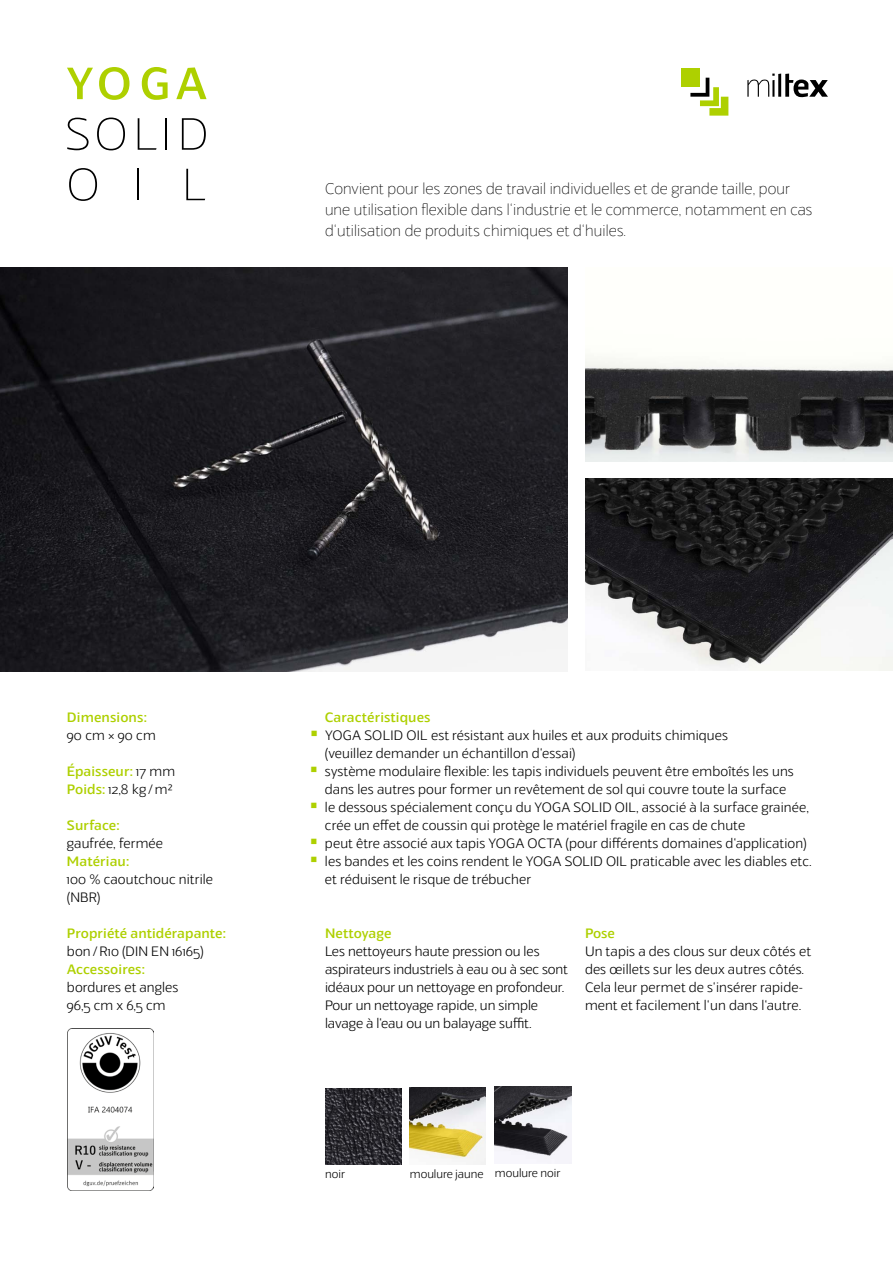
<style>
.page{position:relative;width:893px;height:1263px;background:#fff}
.page>*{position:absolute;margin:0;border:0;box-sizing:border-box;transform-origin:0 0}
.t1{font:100 15px/21px "Veotec";letter-spacing:.01em;color:#000}
.t2{font:300 13.2px/18px "Veotec";letter-spacing:.01em;color:#000}
.t3{font:500 13.2px/18px "Veotec";letter-spacing:.01em;color:#aed000}
.t4{font:300 11.25px "Veotec";color:#000}
.s1{font-weight:300;color:#000}
</style>
<div class="page">
<div style="left:681px;top:68px;width:19px;height:19px;background:#aed000"></div>
<svg style="left:690px;top:78px;width:38px;height:38px"></svg>
<svg style="left:747px;top:74px;width:28px;height:23px"></svg>
<hr style="left:778px;top:74px;width:3px;height:23px;background:#000">
<svg style="left:785px;top:74px;width:43px;height:23px"></svg>
<svg style="left:67px;top:118px;width:22px;height:32px"></svg>
<svg style="left:97px;top:118px;width:28px;height:32px"></svg>
<svg style="left:138px;top:118px;width:19px;height:32px"></svg>
<hr style="left:165px;top:118px;width:2px;height:32px;background:#000">
<svg style="left:182px;top:118px;width:24px;height:32px"></svg>
<svg style="left:69px;top:168px;width:28px;height:33px"></svg>
<hr style="left:137px;top:169px;width:2px;height:31px;background:#000">
<svg style="left:186px;top:169px;width:19px;height:31px"></svg>
<svg style="left:67px;top:68px;width:26px;height:31px"></svg>
<svg style="left:99px;top:67px;width:30px;height:33px"></svg>
<svg style="left:142px;top:67px;width:26px;height:33px"></svg>
<svg style="left:176px;top:67px;width:31px;height:32px"></svg>
<img style="left:67px;top:1028px;width:86px;height:163px">
<img style="left:0;top:268px;width:568px;height:404px">
<img style="left:585px;top:478px;width:308px;height:192px">
<img style="left:585px;top:355px;width:308px;height:106px">
<img style="left:325px;top:1088px;width:77px;height:76px">
<img style="left:495px;top:1087px;width:76px;height:76px">
<img style="left:410px;top:1087px;width:76px;height:77px">
<p class="t1" style="left:325px;top:179px;width:489px">Convient pour les zones de travail individuelles et de grande taille, pour une utilisation flexible dans l‘industrie et le commerce, notamment en cas d‘utilisation de produits chimiques et d‘huiles.</p>
<p class="t3" style="left:67px;top:709px;width:81px">Dimensions:</p>
<p class="t2" style="left:67px;top:727px;width:90px">90 cm × 90 cm</p>
<p class="t3" style="left:67px;top:763px;width:110px">Épaisseur: <span class="s1">17 mm<br></span>Poids: <span class="s1">12,8 kg /m²</span></p>
<p class="t3" style="left:67px;top:817px;width:54px">Surface:</p>
<p class="t2" style="left:67px;top:835px;width:98px">gaufrée, fermée</p>
<p class="t3" style="left:67px;top:853px;width:64px">Matériau:</p>
<p class="t2" style="left:67px;top:871px;width:148px">100 % caoutchouc nitrile (NBR)</p>
<p class="t3" style="left:67px;top:925px;width:161px">Propriété antidérapante:</p>
<p class="t2" style="left:67px;top:943px;width:138px">bon/R10 (DIN EN 16165)</p>
<p class="t3" style="left:67px;top:961px;width:80px">Accessoires:</p>
<p class="t2" style="left:67px;top:979px;width:113px">bordures et angles<br>96,5 cm x 6,5 cm</p>
<p class="t3" style="left:325px;top:709px;width:107px">Caractéristiques</p>
<p class="t2" style="left:325px;top:727px;width:488px">YOGA SOLID OIL est résistant aux huiles et aux produits chimiques<br>(veuillez -demander un échantillon d‘essai)<br>système modulaire flexible: les tapis individuels peuvent être emboîtés les uns dans les autres pour former un revêtement de sol qui couvre toute la surface<br>le dessous spécialement conçu du YOGA SOLID OIL, associé à la surface grainée, crée un effet de coussin qui protège le matériel fragile en cas de chute<br>peut être associé aux tapis YOGA OCTA (pour différents domaines d‘application) les bandes et les coins rendent le YOGA SOLID OIL praticable avec les diables etc. et réduisent le risque de trébucher</p>
<p class="t3" style="left:325px;top:925px;width:68px">Nettoyage</p>
<p class="t2" style="left:325px;top:943px;width:244px">Les nettoyeurs haute pression ou les aspirateurs industriels à eau ou à sec sont idéaux pour un nettoyage en profondeur.<br>Pour un nettoyage rapide, un simple lavage à l‘eau ou un balayage suffit.</p>
<p class="t3" style="left:585px;top:925px;width:31px">Pose</p>
<p class="t2" style="left:585px;top:943px;width:228px">Un tapis a des clous sur deux côtés et des œillets sur les deux autres côtés.<br>Cela leur permet de s‘insérer rapide&shy;ment et facilement l‘un dans l‘autre.</p>
<p class="t4" style="left:325px;top:1167px;width:22px">noir</p>
<p class="t4" style="left:410px;top:1167px;width:152px">moulure jaune moulure noir</p>
</div>
